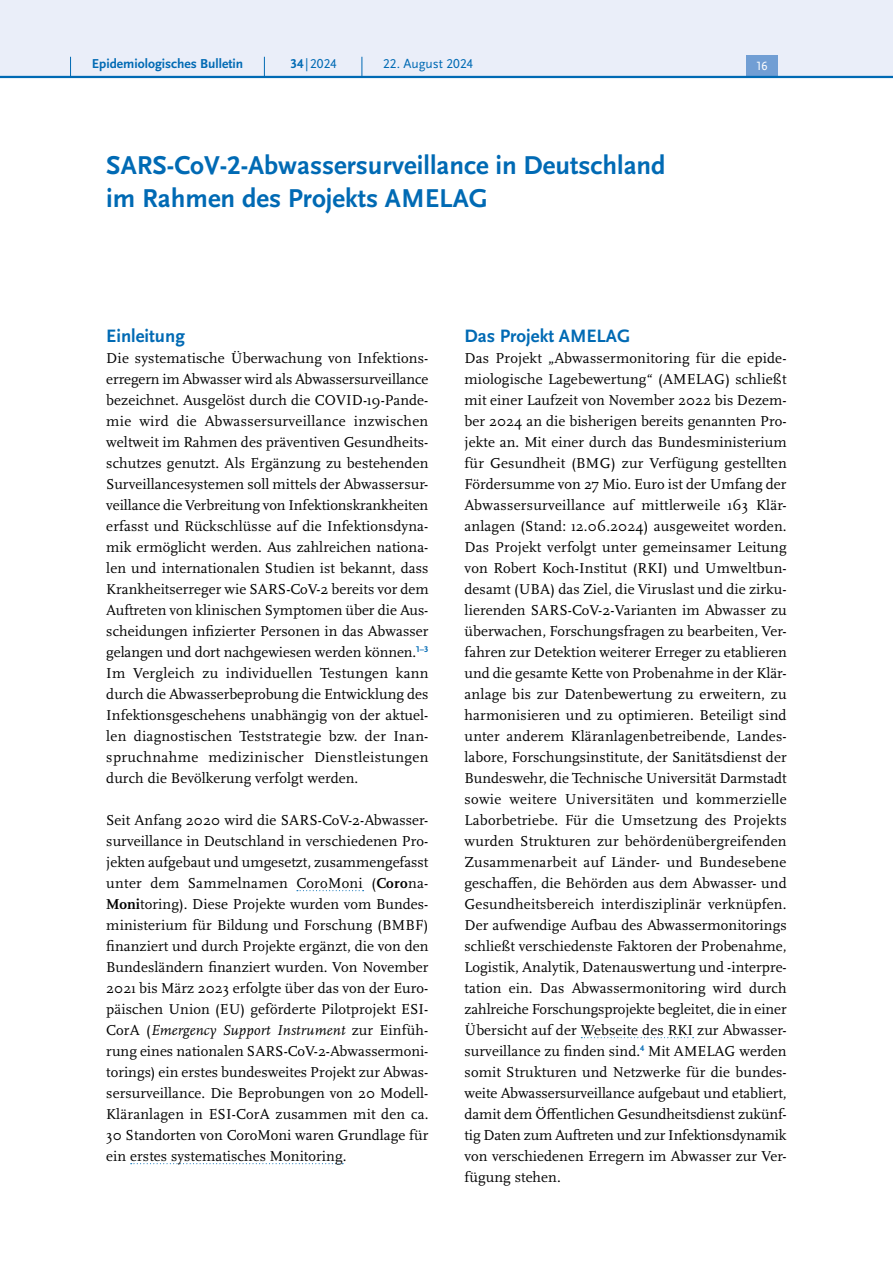
<style>
.page{position:relative;width:893px;height:1263px;background:#fff}
.page>*{position:absolute;margin:0;border:0;box-sizing:border-box;transform-origin:0 0}
.H2{font:700 27px/33px "Scala Sans Pro";color:#006ab4}
.H3_-_Neu{font:700 18.75px "Scala Sans Pro";color:#006ab4}
.P_-_Fließtext{font:15px/21px "Scala Pro";letter-spacing:.005em;color:#000;text-align:justify}
.t1{font:700 13.5px "Scala Sans Pro";color:#006ab4}
.t2{font:13.5px "Scala Sans Pro";color:#006ab4}
.t3{font:12.45px "Scala Sans Pro";color:#fff}
.s1{font-weight:700}
.s2{font-style:italic}
</style>
<div class="page">
<svg style="left:297px;top:890px;width:67px;height:1px"></svg>
<svg style="left:131px;top:1163px;width:212px;height:1px"></svg>
<svg style="left:581px;top:1037px;width:113px;height:1px"></svg>
<div style="left:0;top:0;width:893px;height:77px;background:#eaeef9"></div>
<div style="left:746px;top:55px;width:32px;height:21px;background:#719ed4"></div>
<hr style="left:0;top:76px;width:893px;height:2px;background:#006ab4">
<svg style="left:70px;top:57px;width:1px;height:19px"></svg>
<svg style="left:264px;top:57px;width:1px;height:19px"></svg>
<svg style="left:362px;top:57px;width:1px;height:19px"></svg>
<p class="t1" style="left:92px;top:55px;width:153px">Epidemiologisches Bulletin</p>
<p class="t2" style="left:290px;top:55px;width:48px"><span class="s1">34</span> |2024</p>
<p class="t2" style="left:383px;top:55px;width:91px">22. August 2024</p>
<p class="t3" style="left:757px;top:59px;width:13px">16</p>
<h2 class="H2" style="left:106px;top:148px;width:561px">SARS-CoV-2-Abwassersurveillance in Deutschland im Rahmen des Projekts AMELAG</h2>
<h1 class="H3_-_Neu" style="left:106px;top:324px;width:80px">Einleitung</h1>
<p class="P_-_Fließtext" style="left:106px;top:347px;width:324px">Die systematische Überwachung von Infektions&shy;erregern im Abwasser wird als Abwassersurveillance bezeichnet. Ausgelöst durch die COVID-19-Pande&shy;mie wird die Abwassersurveillance inzwischen weltweit im Rahmen des präventiven Gesundheits&shy;schutzes genutzt. Als Ergänzung zu bestehenden Surveillancesystemen soll mittels der Abwassersur&shy;veillance die Verbreitung von Infektionskrankheiten erfasst und Rückschlüsse auf die Infektionsdyna&shy;mik ermöglicht werden. Aus zahlreichen nationa&shy;len und internationalen Studien ist bekannt, dass Krankheitserreger wie SARS-CoV-2 bereits vor dem Auftreten von klinischen Symptomen über die Aus&shy;scheidungen infizierter Personen in das Abwasser gelangen und dort nachgewiesen werden können.<sup>1–3<br></sup>Im Vergleich zu individuellen Testungen kann durch die Abwasserbeprobung die Entwicklung des Infektionsgeschehens unabhängig von der aktuel&shy;len diagnostischen Teststrategie bzw. der Inan&shy;spruchnahme medizinischer Dienstleistungen durch die Bevölkerung verfolgt werden.</p>
<p class="P_-_Fließtext" style="left:106px;top:809px;width:324px">Seit Anfang 2020 wird die SARS-CoV-2-Abwasser&shy;surveillance in Deutschland in verschiedenen Pro&shy;jekten aufgebaut und umgesetzt, zusammengefasst unter dem Sammelnamen CoroMoni (<span class="s1">Coro</span>na-<span class="s1">Moni</span>toring). Diese Projekte wurden vom Bundes&shy;ministerium für Bildung und Forschung (BMBF) finanziert und durch Projekte ergänzt, die von den Bundesländern finanziert wurden. Von November 2021 bis März 2023 erfolgte über das von der Euro&shy;päischen Union (EU) geförderte Pilotprojekt ESI-CorA (<span class="s2">Emergency Support Instrument</span> zur Einfüh&shy;rung eines nationalen SARS-CoV-2-Abwassermoni&shy;torings) ein erstes bundesweites Projekt zur Abwas&shy;sersurveillance. Die Beprobungen von 20 Modell-Kläranlagen in ESI-CorA zusammen mit den ca.<br>30 Standorten von CoroMoni waren Grundlage für ein erstes systematisches Monitoring.</p>
<h1 class="H3_-_Neu" style="left:465px;top:324px;width:167px">Das Projekt AMELAG</h1>
<p class="P_-_Fließtext" style="left:465px;top:347px;width:324px">Das Projekt „Abwassermonitoring für die epide&shy;miologische Lagebewertung“ (AMELAG) schließt mit einer Laufzeit von November 2022 bis Dezem&shy;ber 2024 an die bisherigen bereits genannten Pro&shy;jekte an. Mit einer durch das Bundesministerium für Gesundheit (BMG) zur Verfügung gestellten Fördersumme von 27 Mio. Euro ist der Umfang der Abwassersurveillance auf mittlerweile 163 Klär&shy;anlagen (Stand: 12.06.2024) ausgeweitet worden.<br>Das Projekt verfolgt unter gemeinsamer Leitung von Robert Koch-Institut (RKI) und Umweltbun&shy;desamt (UBA) das Ziel, die Viruslast und die zirku&shy;lierenden SARS-CoV-2-Varianten im Abwasser zu überwachen, Forschungsfragen zu bearbeiten, Ver&shy;fahren zur Detektion weiterer Erreger zu etablieren und die gesamte Kette von Probenahme in der Klär&shy;anlage bis zur Datenbewertung zu erweitern, zu harmonisieren und zu optimieren. Beteiligt sind unter anderem Kläranlagenbetreibende, Landes&shy;labore, Forschungsinstitute, der Sanitätsdienst der Bundeswehr, die Technische Universität Darmstadt sowie weitere Universitäten und kommerzielle Laborbetriebe. Für die Umsetzung des Projekts wurden Strukturen zur behördenübergreifenden Zusammenarbeit auf Länder- und Bundesebene geschaffen, die Behörden aus dem Abwasser- und Gesundheitsbereich interdisziplinär verknüpfen.<br>Der aufwendige Aufbau des Abwassermonitorings schließt verschiedenste Faktoren der Probenahme, Logistik, Analytik, Datenauswertung und -interpre&shy;tation ein. Das Abwassermonitoring wird durch zahlreiche Forschungsprojekte begleitet, die in einer Übersicht auf der Webseite des RKI zur Abwasser&shy;surveillance zu finden sind.<sup>4</sup> Mit AMELAG werden somit Strukturen und Netzwerke für die bundes&shy;weite Abwassersurveillance aufgebaut und etabliert, damit dem Öffentlichen Gesundheitsdienst zukünf&shy;tig Daten zum Auftreten und zur Infektionsdynamik von verschiedenen Erregern im Abwasser zur Ver&shy;fügung stehen.</p>
</div>
